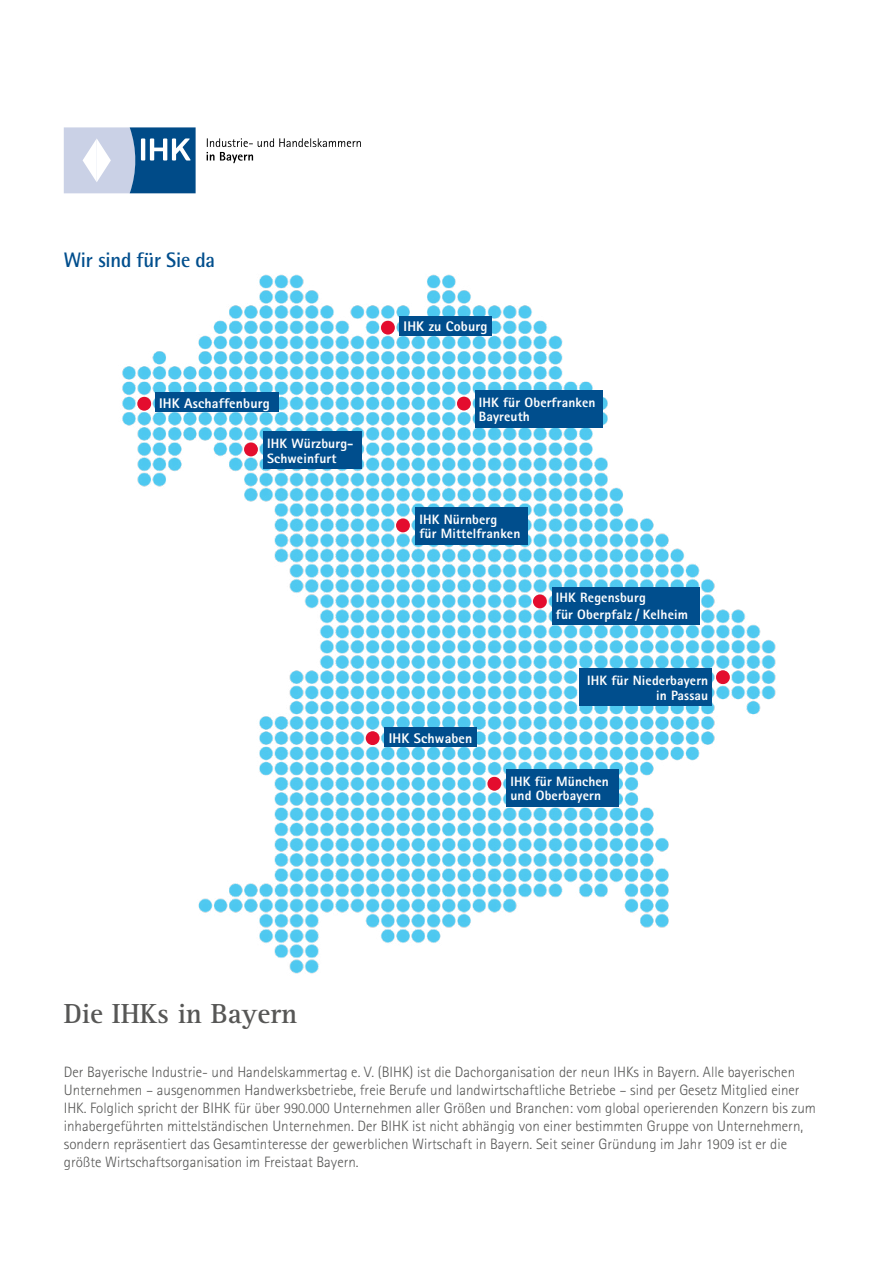
<style>
.page{position:relative;width:893px;height:1263px;background:#fff}
.page>*{position:absolute;margin:0;border:0;box-sizing:border-box;transform-origin:0 0}
.t1{font:700 28.5px "Agfa Rotis Serif";color:#575756}
.t2{font:700 21px "Agfa Rotis Semisans";letter-spacing:-.01em;color:#004e8d;scale:.95 1}
.t3{font:300 15px/18px "AT Rotis Sans Serif";color:#575756}
.t4{font:800 13.95px "AT Rotis Sans Serif";letter-spacing:.01em;color:#fff}
.t5{font:800 13.5px/14.7px "AT Rotis Sans Serif";letter-spacing:.01em;color:#fff}
</style>
<div class="page">
<img style="left:122px;top:274px;width:654px;height:700px">
<div style="left:137px;top:397px;width:14px;height:14px;background:#e40d2e;border-radius:50%"></div>
<div style="left:244px;top:443px;width:14px;height:13px;background:#e40d2e;border-radius:50%"></div>
<div style="left:396px;top:519px;width:14px;height:13px;background:#e40d2e;border-radius:50%"></div>
<div style="left:457px;top:397px;width:14px;height:13px;background:#e40d2e;border-radius:50%"></div>
<div style="left:533px;top:595px;width:14px;height:13px;background:#e40d2e;border-radius:50%"></div>
<div style="left:716px;top:670px;width:14px;height:14px;background:#e40d2e;border-radius:50%"></div>
<div style="left:487px;top:777px;width:14px;height:13px;background:#e40d2e;border-radius:50%"></div>
<div style="left:366px;top:731px;width:13px;height:14px;background:#e40d2e;border-radius:50%"></div>
<div style="left:381px;top:321px;width:14px;height:14px;background:#e40d2e;border-radius:50%"></div>
<div style="left:400px;top:316px;width:92px;height:19px;background:#004e8d"></div>
<div style="left:385px;top:728px;width:92px;height:19px;background:#004e8d"></div>
<div style="left:155px;top:393px;width:124px;height:19px;background:#004e8d"></div>
<div style="left:475px;top:390px;width:128px;height:38px;background:#004e8d"></div>
<div style="left:552px;top:586px;width:147px;height:38px;background:#004e8d"></div>
<div style="left:580px;top:668px;width:132px;height:38px;background:#004e8d"></div>
<div style="left:263px;top:431px;width:99px;height:38px;background:#004e8d"></div>
<div style="left:415px;top:507px;width:113px;height:38px;background:#004e8d"></div>
<div style="left:506px;top:769px;width:113px;height:37px;background:#004e8d"></div>
<svg style="left:64px;top:127px;width:132px;height:66px"></svg>
<svg style="left:207px;top:138px;width:154px;height:25px"></svg>
<h2 class="t2" style="left:64px;top:247px;width:161px">Wir sind für Sie da</h2>
<p class="t4" style="left:404px;top:317px;width:85px">IHK zu Coburg</p>
<p class="t4" style="left:159px;top:394px;width:112px">IHK Aschaffenburg</p>
<p class="t5" style="left:479px;top:394px;width:118px">IHK für Oberfranken<br>Bayreuth</p>
<p class="t5" style="left:267px;top:436px;width:88px">IHK Würzburg-<br>Schweinfurt</p>
<p class="t5" style="left:419px;top:512px;width:103px">IHK Nürnberg<br>für Mittelfranken</p>
<p class="t4" style="left:389px;top:729px;width:85px">IHK Schwaben</p>
<p class="t5" style="left:556px;top:589px;width:134px;line-height:16.8px">IHK Regensburg<br>für Oberpfalz / Kelheim</p>
<p class="t5" style="left:587px;top:673px;width:123px;text-align:right">IHK für Niederbayern in Passau</p>
<p class="t5" style="left:510px;top:773px;width:100px">IHK für München und Oberbayern</p>
<h1 class="t1" style="left:64px;top:997px;width:235px">Die IHKs in Bayern</h1>
<p class="t3" style="left:64px;top:1063px;width:754px">Der Bayerische Industrie- und Handelskammertag e. V. (BIHK) ist die Dachorganisation der neun IHKs in Bayern. Alle bayerischen Unternehmen – ausgenommen Handwerksbetriebe, freie Berufe und landwirtschaftliche Betriebe – sind per Gesetz Mitglied einer IHK. Folglich spricht der BIHK für über 990.000 Unternehmen aller Größen und Branchen: vom global operierenden Konzern bis zum inhabergeführten mittelständischen Unternehmen. Der BIHK ist nicht abhängig von einer bestimmten Gruppe von Unternehmern, sondern repräsentiert das Gesamtinteresse der gewerblichen Wirtschaft in Bayern. Seit seiner Gründung im Jahr 1909 ist er die größte Wirtschaftsorganisation im Freistaat Bayern.</p>
</div>
